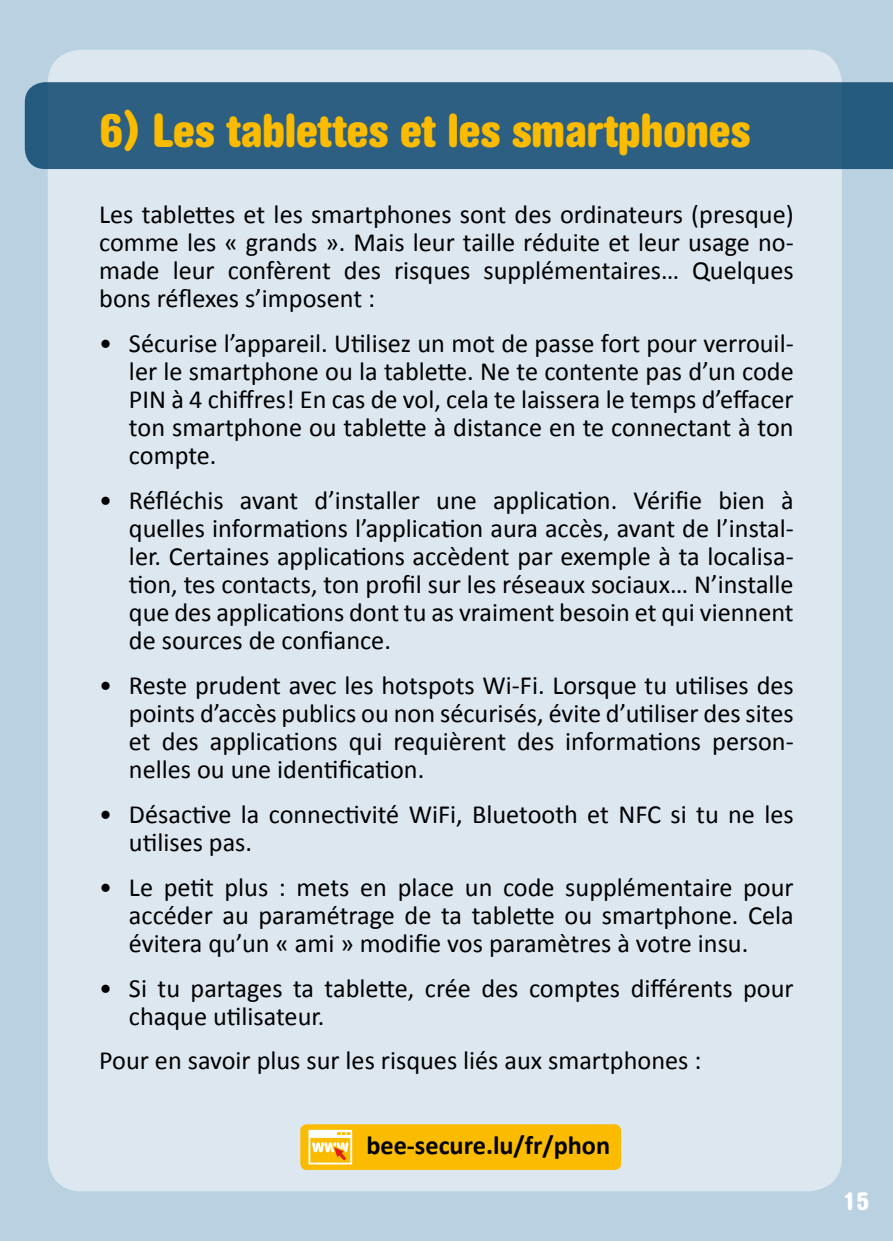
<style>
.page{position:relative;width:893px;height:1241px;background:#fff}
.page>*{position:absolute;margin:0;border:0;box-sizing:border-box;transform-origin:0 0}
.t1{font:700 condensed 47.25px "AG Book Rounded";color:#fabb00}
.t2{font:26.25px/28px "Calibri";color:#000;text-align:justify}
.t3{font:700 26.25px "Calibri";color:#000}
.t4{font:700 condensed 25.55px "AG Book Rounded";color:#fff}
</style>
<div class="page">
<div style="left:0;top:0;width:893px;height:1240px;background:#bad1e2"></div>
<div style="left:48px;top:50px;width:794px;height:1141px;background:#dce7f0;border-radius:34px"></div>
<div style="left:300px;top:1124px;width:321px;height:45px;background:#fabb00;border-radius:6px"></div>
<div style="left:25px;top:82px;width:868px;height:87px;background:#2c5f82"></div>
<svg style="left:308px;top:1129px;width:44px;height:35px"></svg>
<h1 class="t1" style="left:99px;top:103px;width:652px">6) Les tablettes et les smartphones</h1>
<p class="t2" style="left:99px;top:200px;width:696px">Les tablettes et les smartphones sont des ordinateurs (presque) comme les « grands ». Mais leur taille réduite et leur usage no&shy;made leur confèrent des risques supplémentaires… Quelques bons réflexes s’imposent :</p>
<p class="t2" style="left:129px;top:329px;width:666px;text-indent:-30px">• Sécurise l’appareil. Utilisez un mot de passe fort pour verrouil&shy;ler le smartphone ou la tablette. Ne te contente pas d’un code PIN à 4 chiffres! En cas de vol, cela te laissera le temps d’effacer ton smartphone ou tablette à distance en te connectant à ton compte.</p>
<p class="t2" style="left:129px;top:486px;width:666px;text-indent:-30px">• Réfléchis avant d’installer une application. Vérifie bien à quelles informations l’application aura accès, avant de l’instal&shy;ler. Certaines applications accèdent par exemple à ta localisa&shy;tion, tes contacts, ton profil sur les réseaux sociaux… N’installe que des applications dont tu as vraiment besoin et qui viennent de sources de confiance.</p>
<p class="t2" style="left:129px;top:671px;width:666px;text-indent:-30px">• Reste prudent avec les hotspots Wi-Fi. Lorsque tu utilises des points d’accès publics ou non sécurisés, évite d’utiliser des sites et des applications qui requièrent des informations person&shy;nelles ou une identification.</p>
<p class="t2" style="left:129px;top:800px;width:666px;text-indent:-30px">• Désactive la connectivité WiFi, Bluetooth et NFC si tu ne les utilises pas.</p>
<p class="t2" style="left:129px;top:872px;width:666px;text-indent:-30px">• Le petit plus : mets en place un code supplémentaire pour accéder au paramétrage de ta tablette ou smartphone. Cela évitera qu’un « ami » modifie vos paramètres à votre insu.</p>
<p class="t2" style="left:129px;top:973px;width:666px;text-indent:-30px">• Si tu partages ta tablette, crée des comptes différents pour chaque utilisateur.</p>
<p class="t2" style="left:99px;top:1046px;width:604px">Pour en savoir plus sur les risques liés aux smartphones :</p>
<p class="t3" style="left:366px;top:1128px;width:245px">bee-secure.lu/fr/phon</p>
<p class="t4" style="left:843px;top:1186px;width:28px">15</p>
</div>
